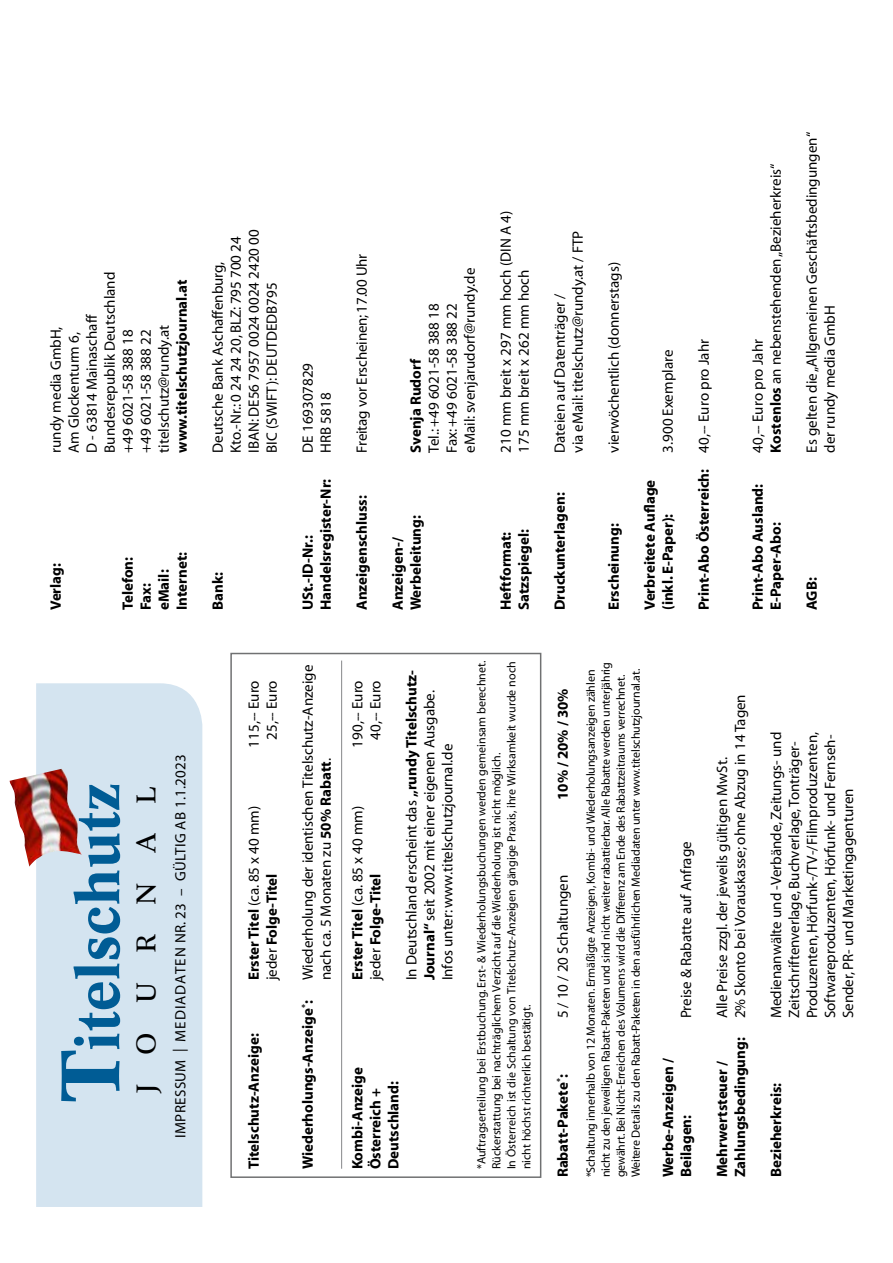
<style>
.page{position:relative;width:893px;height:1263px;background:#fff}
.page>*{position:absolute;margin:0;border:0;box-sizing:border-box;transform-origin:0 0}
.t1{font:700 59.25px "Concorde";color:#005c95}
.t2{font:26.4px "Concorde";letter-spacing:1.11em;color:#000}
.t3{font:15px/18px "Myriad";color:#000}
.t4{font:700 15px/18px "Myriad";color:#000}
.t5{font:15px "Myriad";letter-spacing:.02em;color:#000}
.t6{font:12px/15px "Myriad";letter-spacing:-.01em;color:#000}
.s1{font-size:80.7px}
.s2{font-weight:700}
.s3{font-weight:400}
</style>
<div class="page">
<div style="left:36px;top:683px;width:166px;height:524px;background:#d4e4f0"></div>
<div style="left:230px;top:653px;width:311px;height:525px;border:2px solid #707172"></div>
<hr style="left:341px;top:660px;width:1px;height:509px;background:#87888a">
<img style="left:10px;top:769px;width:72px;height:98px">
<p class="t3" style="left:48px;top:453px;width:182px;rotate:-90deg">rundy media GmbH,<br>Am Glockenturm 6,<br>D - 63814 Mainaschaff<br>Bundesrepublik Deutschland</p>
<p class="t4" style="left:173px;top:453px;width:175px;rotate:-90deg">www.titelschutzjournal.at</p>
<p class="t3" style="left:156px;top:453px;width:129px;rotate:-90deg">titelschutz@rundy.at</p>
<p class="t3" style="left:120px;top:453px;width:125px;rotate:-90deg">+49 6021-58 388 18</p>
<p class="t3" style="left:138px;top:453px;width:125px;rotate:-90deg">+49 6021-58 388 22</p>
<p class="t4" style="left:47px;top:610px;width:49px;rotate:-90deg">Verlag:</p>
<p class="t4" style="left:173px;top:610px;width:60px;rotate:-90deg">Internet:</p>
<p class="t4" style="left:119px;top:610px;width:55px;rotate:-90deg">Telefon:</p>
<p class="t4" style="left:155px;top:610px;width:42px;rotate:-90deg">eMail:</p>
<p class="t4" style="left:137px;top:610px;width:28px;rotate:-90deg">Fax:</p>
<h1 class="t1" style="left:62px;top:1101px;width:320px;rotate:-90deg"><span class="s1">T</span>itelschutz</h1>
<h2 class="t2" style="left:130px;top:1093px;width:309px;rotate:-90deg">journal</h2>
<p class="t5" style="left:173px;top:1138px;width:385px;rotate:-90deg">IMPRESSUM | MEDIADATEN NR. 23 – GÜLTIG AB 1.1.2023</p>
<p class="t3" style="left:210px;top:453px;width:225px;rotate:-90deg">Deutsche Bank Aschaffenburg,<br>Kto.-Nr.: 0 24 24 20, BLZ: 795 700 24<br>IBAN: DE56 7957 0024 0024 2420 00<br>BIC (SWIFT): DEUTDEDB795</p>
<p class="t4" style="left:209px;top:610px;width:39px;rotate:-90deg">Bank:</p>
<p class="t3" style="left:246px;top:747px;width:69px;rotate:-90deg">115,-- Euro</p>
<p class="t3" style="left:264px;top:740px;width:61px;rotate:-90deg">25,-- Euro</p>
<p class="t3" style="left:246px;top:980px;width:176px;rotate:-90deg"><span class="s2">Erster Titel</span> (ca. 85 x 40 mm)</p>
<p class="t4" style="left:263px;top:980px;width:108px;rotate:-90deg"><span class="s3">jeder</span> Folge-Titel</p>
<p class="t4" style="left:245px;top:1169px;width:137px;rotate:-90deg">Titelschutz-Anzeige:</p>
<p class="t3" style="left:300px;top:453px;width:91px;rotate:-90deg">DE 169307829</p>
<p class="t3" style="left:318px;top:453px;width:61px;rotate:-90deg">HRB 5818</p>
<p class="t4" style="left:317px;top:610px;width:133px;rotate:-90deg">Handelsregister-Nr:</p>
<p class="t4" style="left:299px;top:610px;width:76px;rotate:-90deg">USt.-ID-Nr.:</p>
<p class="t3" style="left:354px;top:453px;width:200px;rotate:-90deg">Freitag vor Erscheinen; 17.00 Uhr</p>
<p class="t4" style="left:353px;top:610px;width:116px;rotate:-90deg">Anzeigenschluss:</p>
<p class="t3" style="left:426px;top:453px;width:186px;rotate:-90deg">Tel.: +49 6021-58 388 18<br>Fax: +49 6021-58 388 22 eMail: svenjarudorf@rundy.de</p>
<p class="t4" style="left:407px;top:453px;width:96px;rotate:-90deg">Svenja Rudorf</p>
<p class="t3" style="left:498px;top:453px;width:243px;rotate:-90deg">210 mm breit x 297 mm hoch (DIN A 4)</p>
<p class="t3" style="left:516px;top:453px;width:185px;rotate:-90deg">175 mm breit x 262 mm hoch</p>
<p class="t4" style="left:389px;top:610px;width:97px;rotate:-90deg">Anzeigen-/<br>Werbeleitung:</p>
<p class="t4" style="left:515px;top:610px;width:82px;rotate:-90deg">Satzspiegel:</p>
<p class="t4" style="left:497px;top:610px;width:80px;rotate:-90deg">Heftformat:</p>
<p class="t3" style="left:300px;top:980px;width:317px;rotate:-90deg">Wiederholung der identischen Titelschutz-Anzeige nach ca. 5 Monaten zu <span class="s2">50% Rabatt</span>.</p>
<p class="t4" style="left:299px;top:1169px;width:171px;rotate:-90deg">Wiederholungs-Anzeige<sup>*</sup>:</p>
<p class="t3" style="left:403px;top:980px;width:312px;rotate:-90deg">In Deutschland erscheint das <span class="s2">„rundy Titelschutz-<br>Journal“</span> seit 2002 mit einer eigenen Ausgabe.<br>Infos unter: www.titelschutzjournal.de</p>
<p class="t6" style="left:474px;top:1169px;width:510px;rotate:-90deg">*Auftragserteilung bei Erstbuchung. Erst- &amp; Wiederholungsbuchungen werden gemeinsam berechnet.<br>Rückerstattung bei nachträglichem Verzicht auf die Wiederholung ist nicht möglich.<br>In Österreich ist die Schaltung von Titelschutz-Anzeigen gängige Praxis, ihre Wirksamkeit wurde noch nicht höchst richterlich bestätigt.</p>
<p class="t3" style="left:349px;top:747px;width:69px;rotate:-90deg">190,-- Euro</p>
<p class="t3" style="left:367px;top:740px;width:61px;rotate:-90deg">40,-- Euro</p>
<p class="t3" style="left:349px;top:980px;width:176px;rotate:-90deg"><span class="s2">Erster Titel</span> (ca. 85 x 40 mm)</p>
<p class="t4" style="left:367px;top:980px;width:108px;rotate:-90deg"><span class="s3">jeder</span> Folge-Titel</p>
<p class="t4" style="left:349px;top:1169px;width:104px;rotate:-90deg">Kombi-Anzeige</p>
<p class="t4" style="left:385px;top:1169px;width:90px;rotate:-90deg">Deutschland:</p>
<p class="t4" style="left:367px;top:1169px;width:83px;rotate:-90deg">Österreich +</p>
<p class="t3" style="left:552px;top:453px;width:224px;rotate:-90deg">Dateien auf Datenträger /<br>via eMail: titelschutz@rundy.at / FTP</p>
<p class="t4" style="left:551px;top:610px;width:119px;rotate:-90deg">Druckunterlagen:</p>
<p class="t3" style="left:606px;top:453px;width:192px;rotate:-90deg">vierwöchentlich (donnerstags)</p>
<p class="t4" style="left:605px;top:610px;width:88px;rotate:-90deg">Erscheinung:</p>
<p class="t3" style="left:660px;top:453px;width:104px;rotate:-90deg">3.900 Exemplare</p>
<p class="t4" style="left:695px;top:610px;width:272px;rotate:-90deg">Print-Abo Österreich: <span class="s3">40,-- Euro pro Jahr</span></p>
<p class="t4" style="left:641px;top:610px;width:132px;rotate:-90deg">Verbreitete Auflage (inkl. E-Paper):</p>
<p class="t3" style="left:768px;top:453px;width:291px;rotate:-90deg"><span class="s2">Kostenlos</span> an nebenstehenden „Bezieherkreis“</p>
<p class="t3" style="left:750px;top:453px;width:115px;rotate:-90deg">40,-- Euro pro Jahr</p>
<p class="t4" style="left:749px;top:610px;width:128px;rotate:-90deg">Print-Abo Ausland:</p>
<p class="t4" style="left:767px;top:610px;width:90px;rotate:-90deg">E-Paper-Abo:</p>
<p class="t3" style="left:804px;top:453px;width:322px;rotate:-90deg">Es gelten die „Allgemeinen Geschäftsbedingungen“ der rundy media GmbH</p>
<p class="t4" style="left:803px;top:610px;width:34px;rotate:-90deg">AGB:</p>
<p class="t4" style="left:554px;top:800px;width:113px;rotate:-90deg">10% / 20% / 30%</p>
<p class="t3" style="left:555px;top:1018px;width:145px;rotate:-90deg">5 / 10 / 20 Schaltungen</p>
<p class="t4" style="left:554px;top:1177px;width:105px;rotate:-90deg">Rabatt-Pakete<sup>*</sup>:</p>
<p class="t6" style="left:584px;top:1177px;width:517px;rotate:-90deg">*Schaltung innerhalb von 12 Monaten. Ermäßigte Anzeigen, Kombi- und Wiederholungsanzeigen zählen nicht zu den jeweiligen Rabatt-Paketen und sind nicht weiter rabattierbar. Alle Rabatte werden unterjährig gewährt. Bei Nicht-Erreichen des Volumens wird die Differenz am Ende des Rabattzeitraums verrechnet.<br>Weitere Details zu den Rabatt-Paketen in den ausführlichen Mediadaten unter www.titelschutzjournal.at.</p>
<p class="t3" style="left:678px;top:1018px;width:179px;rotate:-90deg">Preise &amp; Rabatte auf Anfrage</p>
<p class="t4" style="left:659px;top:1177px;width:120px;rotate:-90deg">Werbe-Anzeigen /<br>Beilagen:</p>
<p class="t3" style="left:732px;top:1018px;width:326px;rotate:-90deg">2% Skonto bei Vorauskasse; ohne Abzug in 14 Tagen</p>
<p class="t3" style="left:714px;top:1018px;width:263px;rotate:-90deg">Alle Preise zzgl. der jeweils gültigen MwSt.</p>
<p class="t4" style="left:731px;top:1177px;width:142px;rotate:-90deg">Zahlungsbedingung:</p>
<p class="t4" style="left:713px;top:1177px;width:118px;rotate:-90deg">Mehrwertsteuer /</p>
<p class="t3" style="left:768px;top:1018px;width:288px;rotate:-90deg">Medienanwälte und -Verbände, Zeitungs- und Zeitschriftenverlage, Buchverlage, Tonträger-Produzenten, Hörfunk-/TV-/Filmproduzenten, Softwareproduzenten, Hörfunk- und Fernseh-Sender, PR- und Marketingagenturen</p>
<p class="t4" style="left:767px;top:1177px;width:96px;rotate:-90deg">Bezieherkreis:</p>
</div>
